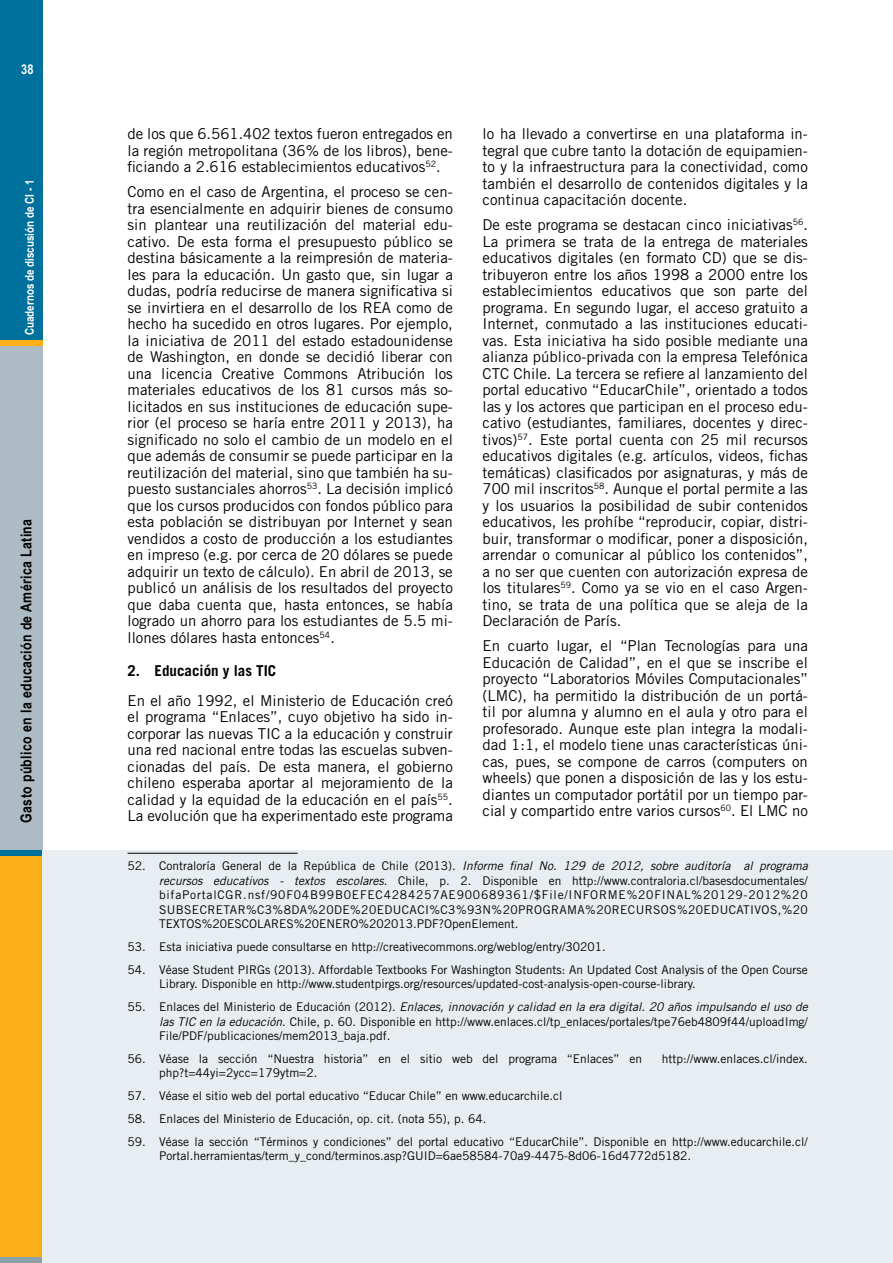
<style>
.page{position:relative;width:893px;height:1263px;background:#fff}
.page>*{position:absolute;margin:0;border:0;box-sizing:border-box;transform-origin:0 0}
.t1{font:15px/16.5px "Trade Gothic";color:#000;text-align:justify}
.t2{font:700 15px "Arial Narrow";letter-spacing:.025em;color:#000}
.t3{font:700 15px "Trade Gothic";color:#000}
.t4{font:700 13.5px "Arial Narrow";color:#fff}
.t5{font:12px/14.4px "Trade Gothic";color:#000;text-align:justify}
.t6{font:700 12px "Arial Narrow";color:#fff}
.s1{font-style:italic}
</style>
<div class="page">
<div style="left:0;top:0;width:43px;height:1263px;background:#00719c"></div>
<div style="left:0;top:340px;width:43px;height:510px;background:#acbbc4"></div>
<div style="left:0;top:856px;width:43px;height:401px;background:#fcaf17"></div>
<div style="left:0;top:340px;width:43px;height:6px;background:#fcaf17"></div>
<div style="left:0;top:1257px;width:43px;height:6px;background:#8ea2ac"></div>
<div style="left:43px;top:850px;width:850px;height:413px;background:#e7edf0"></div>
<hr style="left:128px;top:853px;width:170px;height:1px;background:#000">
<p class="t4" style="left:21px;top:59px;width:14px">38</p>
<p class="t6" style="left:21px;top:335px;width:157px;rotate:-90deg">Cuadernos de discusión de CI - 1</p>
<p class="t2" style="left:15px;top:823px;width:305px;rotate:-90deg">Gasto público en la educación de América Latina</p>
<p class="t1" style="left:128px;top:125px;width:327px">de los que 6.561.402 textos fueron entregados en la región metropolitana (36% de los libros), bene&shy;ficiando a 2.616 establecimientos educativos<sup>52</sup>.</p>
<p class="t1" style="left:128px;top:183px;width:327px">Como en el caso de Argentina, el proceso se cen&shy;tra esencialmente en adquirir bienes de consumo sin plantear una reutilización del material edu&shy;cativo. De esta forma el presupuesto público se destina básicamente a la reimpresión de materia&shy;les para la educación. Un gasto que, sin lugar a dudas, podría reducirse de manera significativa si se invirtiera en el desarrollo de los REA como de hecho ha sucedido en otros lugares. Por ejemplo, la iniciativa de 2011 del estado estadounidense de Washington, en donde se decidió liberar con una licencia Creative Commons Atribución los materiales educativos de los 81 cursos más so&shy;licitados en sus instituciones de educación supe&shy;rior (el proceso se haría entre 2011 y 2013), ha significado no solo el cambio de un modelo en el que además de consumir se puede participar en la reutilización del material, sino que también ha su&shy;puesto sustanciales ahorros<sup>53</sup>. La decisión implicó que los cursos producidos con fondos público para esta población se distribuyan por Internet y sean vendidos a costo de producción a los estudiantes en impreso (e.g. por cerca de 20 dólares se puede adquirir un texto de cálculo). En abril de 2013, se publicó un análisis de los resultados del proyecto que daba cuenta que, hasta entonces, se había logrado un ahorro para los estudiantes de 5.5 mi&shy;llones dólares hasta entonces<sup>54</sup>.</p>
<p class="t3" style="left:128px;top:662px;width:150px">2. Educación y las TIC</p>
<p class="t1" style="left:128px;top:692px;width:327px">En el año 1992, el Ministerio de Educación creó el programa “Enlaces”, cuyo objetivo ha sido in&shy;corporar las nuevas TIC a la educación y construir una red nacional entre todas las escuelas subven&shy;cionadas del país. De esta manera, el gobierno chileno esperaba aportar al mejoramiento de la calidad y la equidad de la educación en el país<sup>55</sup>.<br>La evolución que ha experimentado este programa</p>
<p class="t1" style="left:483px;top:125px;width:327px">lo ha llevado a convertirse en una plataforma in&shy;tegral que cubre tanto la dotación de equipamien&shy;to y la infraestructura para la conectividad, como también el desarrollo de contenidos digitales y la continua capacitación docente.</p>
<p class="t1" style="left:483px;top:216px;width:327px">De este programa se destacan cinco iniciativas<sup>56</sup>.<br>La primera se trata de la entrega de materiales educativos digitales (en formato CD) que se dis&shy;tribuyeron entre los años 1998 a 2000 entre los establecimientos educativos que son parte del programa. En segundo lugar, el acceso gratuito a Internet, conmutado a las instituciones educati&shy;vas. Esta iniciativa ha sido posible mediante una alianza público-privada con la empresa Telefónica CTC Chile. La tercera se refiere al lanzamiento del portal educativo “EducarChile”, orientado a todos las y los actores que participan en el proceso edu&shy;cativo (estudiantes, familiares, docentes y direc&shy;tivos)<sup>57</sup>. Este portal cuenta con 25 mil recursos educativos digitales (e.g. artículos, videos, fichas temáticas) clasificados por asignaturas, y más de 700 mil inscritos<sup>58</sup>. Aunque el portal permite a las y los usuarios la posibilidad de subir contenidos educativos, les prohíbe “reproducir, copiar, distri&shy;buir, transformar o modificar, poner a disposición, arrendar o comunicar al público los contenidos”, a no ser que cuenten con autorización expresa de los titulares<sup>59</sup>. Como ya se vio en el caso Argen&shy;tino, se trata de una política que se aleja de la Declaración de París.</p>
<p class="t1" style="left:483px;top:637px;width:327px">En cuarto lugar, el “Plan Tecnologías para una Educación de Calidad”, en el que se inscribe el proyecto “Laboratorios Móviles Computacionales” (LMC), ha permitido la distribución de un portá&shy;til por alumna y alumno en el aula y otro para el profesorado. Aunque este plan integra la modali&shy;dad 1:1, el modelo tiene unas características úni&shy;cas, pues, se compone de carros (computers on wheels) que ponen a disposición de las y los estu&shy;diantes un computador portátil por un tiempo par&shy;cial y compartido entre varios cursos<sup>60</sup>. El LMC no</p>
<p class="t5" style="left:159px;top:859px;width:650px;text-indent:-32px">52. Contraloría General de la República de Chile (2013). <span class="s1">Informe final No. 129 de 2012, sobre auditoría al programa recursos educativos - textos escolares</span>. Chile, p. 2. Disponible en http://www.contraloria.cl/basesdocumentales/ bifaPortalCGR.nsf/90F04B99B0EFEC4284257AE900689361/$File/INFORME%20FINAL%20129-2012%20<br>SUBSECRETAR%C3%8DA%20DE%20EDUCACI%C3%93N%20PROGRAMA%20RECURSOS%20EDUCATIVOS,%20<br>TEXTOS%20ESCOLARES%20ENERO%202013.PDF?OpenElement.</p>
<p class="t5" style="left:128px;top:939px;width:480px">53. Esta iniciativa puede consultarse en http://creativecommons.org/weblog/entry/30201.</p>
<p class="t5" style="left:159px;top:962px;width:650px;text-indent:-32px">54. Véase Student PIRGs (2013). Affordable Textbooks For Washington Students: An Updated Cost Analysis of the Open Course<br>Library. Disponible en http://www.studentpirgs.org/resources/updated-cost-analysis-open-course-library.</p>
<p class="t5" style="left:159px;top:999px;width:650px;text-indent:-32px">55. Enlaces del Ministerio de Educación (2012). <span class="s1">Enlaces, innovación y calidad en la era digital. 20 años impulsando el uso de las TIC en la educación</span>. Chile, p. 60. Disponible en http://www.enlaces.cl/tp_enlaces/portales/tpe76eb4809f44/uploadImg/ File/PDF/publicaciones/mem2013_baja.pdf.</p>
<p class="t5" style="left:128px;top:1051px;width:516px">56. Véase la sección “Nuestra historia” en el sitio web del programa “Enlaces” en</p>
<p class="t5" style="left:662px;top:1051px;width:148px">http://www.enlaces.cl/index.</p>
<p class="t5" style="left:159px;top:1066px;width:160px">php?t=44yi=2ycc=179ytm=2.</p>
<p class="t5" style="left:128px;top:1088px;width:436px">57. Véase el sitio web del portal educativo “Educar Chile” en www.educarchile.cl</p>
<p class="t5" style="left:128px;top:1111px;width:360px">58. Enlaces del Ministerio de Educación, op. cit. (nota 55), p. 64.</p>
<p class="t5" style="left:159px;top:1134px;width:650px;text-indent:-32px">59. Véase la sección “Términos y condiciones” del portal educativo “EducarChile”. Disponible en http://www.educarchile.cl/<br>Portal.herramientas/term_y_cond/terminos.asp?GUID=6ae58584-70a9-4475-8d06-16d4772d5182.</p>
</div>
